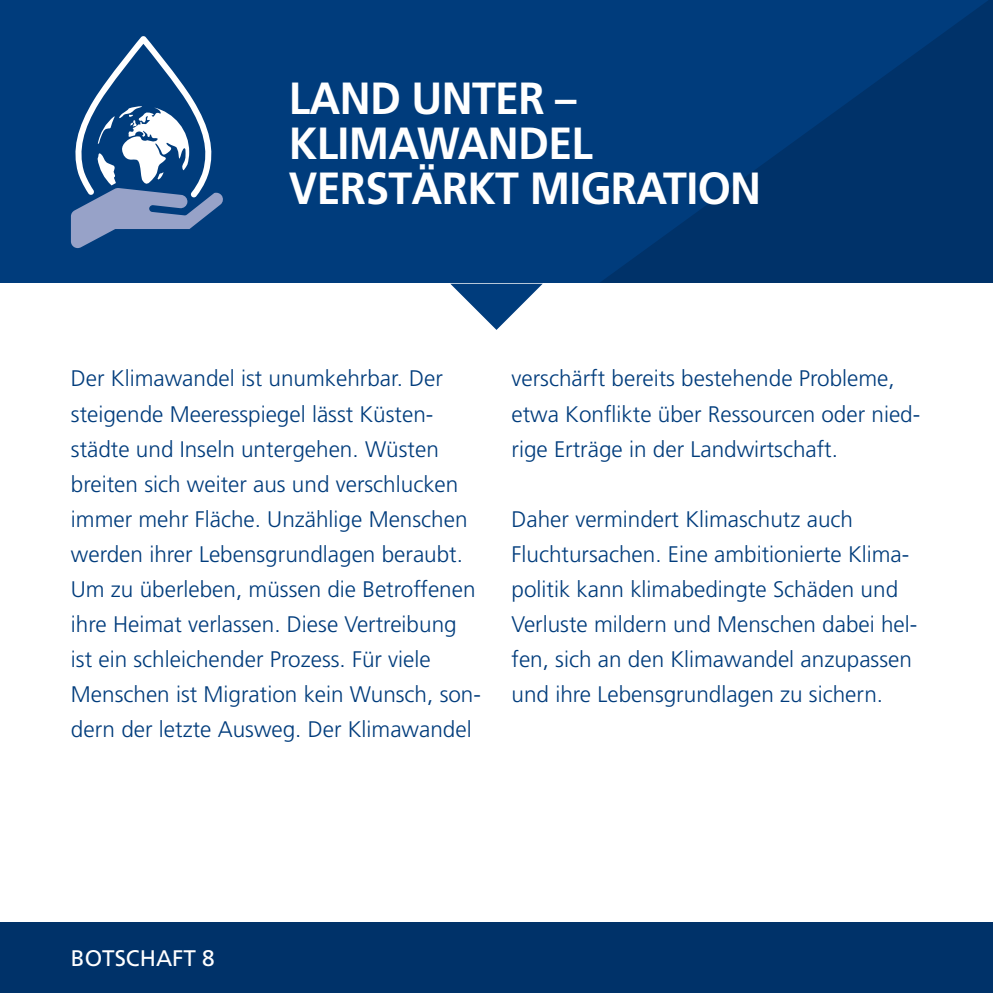
<style>
.page{position:relative;width:993px;height:993px;background:#fff}
.page>*{position:absolute;margin:0;border:0;box-sizing:border-box;transform-origin:0 0}
.Slogan{font:700 45px "Frutiger";letter-spacing:-.015em;color:#fff;scale:.95 1}
.TEXT_-_9___14{font:300 22.5px/35px "Frutiger";color:#003c7c}
.TEXT_-_9___14-2{font:22.5px "Frutiger";color:#fff}
</style>
<div class="page">
<div style="left:0;top:0;width:992px;height:992px;background:#003269"></div>
<svg style="left:0;top:0;width:988px;height:283px;fill:#003c7c"></svg>
<div style="left:0;top:283px;width:992px;height:638px;background:#fff"></div>
<svg style="left:450px;top:283px;width:92px;height:47px"></svg>
<svg style="left:71px;top:36px;width:153px;height:212px;background:#3e699b"></svg>
<p class="Slogan" style="left:289px;top:72px;width:304px">LAND UNTER –</p>
<p class="Slogan" style="left:289px;top:117px;width:321px">KLIMAWANDEL</p>
<p class="Slogan" style="left:289px;top:162px;width:498px">VERSTÄRKT MIGRATION</p>
<p class="TEXT_-_9___14" style="left:71px;top:361px;width:411px">Der Klimawandel ist unumkehrbar. Der steigende Meeresspiegel lässt Küsten&shy;städte und Inseln untergehen. Wüsten breiten sich weiter aus und verschlucken immer mehr Fläche. Unzählige Menschen werden ihrer Lebensgrundlagen beraubt.<br>Um zu überleben, müssen die Betroffenen ihre Heimat verlassen. Diese Vertreibung ist ein schleichender Prozess. Für viele Menschen ist Migration kein Wunsch, son&shy;dern der letzte Ausweg. Der Klimawandel</p>
<p class="TEXT_-_9___14" style="left:511px;top:361px;width:410px">verschärft bereits bestehende Probleme, etwa Konflikte über Ressourcen oder nied&shy;rige Erträge in der Landwirtschaft.</p>
<p class="TEXT_-_9___14" style="left:511px;top:501px;width:407px">Daher vermindert Klimaschutz auch Fluchtursachen. Eine ambitionierte Klima&shy;politik kann klimabedingte Schäden und Verluste mildern und Menschen dabei hel&shy;fen, sich an den Klimawandel anzupassen und ihre Lebensgrundlagen zu sichern.</p>
<p class="TEXT_-_9___14-2" style="left:71px;top:944px;width:145px">BOTSCHAFT 8</p>
</div>
